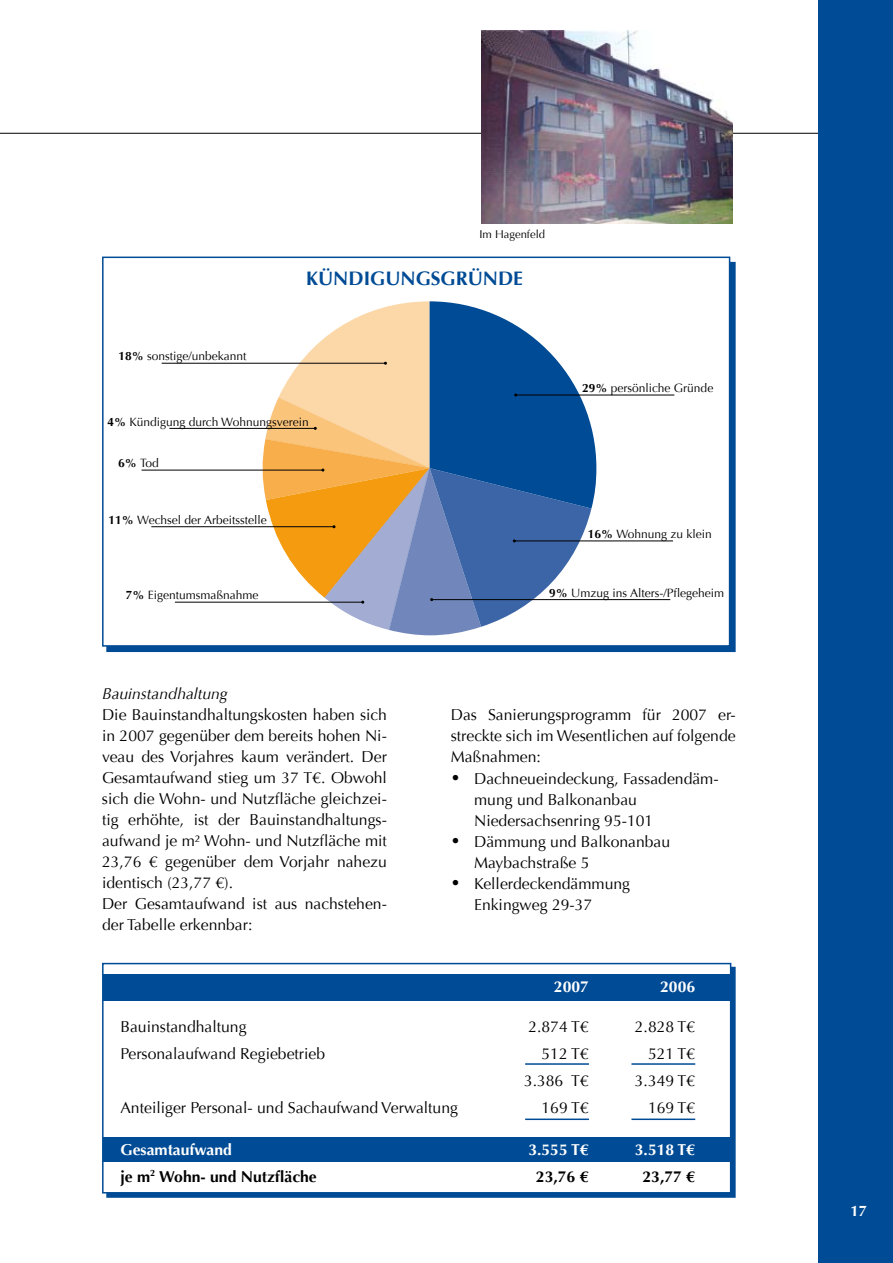
<style>
.page{position:relative;width:893px;height:1263px;background:#fff}
.page>*{position:absolute;margin:0;border:0;box-sizing:border-box;transform-origin:0 0}
.t1{font:700 19.5px "Optima";color:#004b95}
.t2{font:15.75px/21px "Optima";color:#000}
.t3{font:700 15.75px "Optima";color:#fff}
.t4{font:700 15.75px "Optima";color:#000}
.t5{font:700 15px "Optima";color:#fff}
.t6{font:12px "Optima";color:#000}
.t7{font:11.25px "Optima";color:#000}
.s1{font-weight:700}
.s2{font-style:italic}
</style>
<div class="page">
<div style="left:102px;top:257px;width:628px;height:390px;border:2px solid #004b95"></div>
<hr style="left:0;top:133px;width:880px;height:1px;background:#000">
<div style="left:819px;top:0;width:74px;height:1263px;background:#004b95"></div>
<hr style="left:162px;top:363px;width:223px;height:1px;background:#000">
<hr style="left:142px;top:470px;width:181px;height:1px;background:#000">
<hr style="left:169px;top:428px;width:146px;height:1px;background:#000">
<hr style="left:514px;top:540px;width:159px;height:1px;background:#000">
<hr style="left:516px;top:395px;width:158px;height:1px;background:#000">
<hr style="left:175px;top:602px;width:188px;height:1px;background:#000">
<hr style="left:432px;top:599px;width:238px;height:1px;background:#000">
<div style="left:106px;top:967px;width:630px;height:231px;border:3px solid #004b95"></div>
<div style="left:103px;top:963px;width:628px;height:230px;background:#fff"></div>
<div style="left:102px;top:963px;width:629px;height:230px;border:2px solid #004b95"></div>
<div style="left:103px;top:1137px;width:630px;height:24px;background:#004b95"></div>
<div style="left:104px;top:974px;width:629px;height:26px;background:#004b95"></div>
<hr style="left:151px;top:526px;width:183px;height:1px;background:#000">
<svg style="left:261px;top:301px;width:335px;height:334px"></svg>
<img style="left:482px;top:31px;width:251px;height:193px">
<hr style="left:525px;top:1063px;width:64px;height:2px;background:#004b95">
<hr style="left:631px;top:1063px;width:64px;height:2px;background:#004b95">
<hr style="left:525px;top:1118px;width:64px;height:2px;background:#004b95">
<hr style="left:631px;top:1118px;width:64px;height:2px;background:#004b95">
<p class="t7" style="left:479px;top:227px;width:67px">Im Hagenfeld</p>
<p class="t6" style="left:119px;top:349px;width:130px"><span class="s1">18%</span> sonstige/unbekannt</p>
<p class="t1" style="left:306px;top:267px;width:218px">KÜNDIGUNGSGRÜNDE</p>
<p class="t6" style="left:107px;top:415px;width:203px"><span class="s1">4%</span> Kündigung durch Wohnungsverein</p>
<p class="t6" style="left:118px;top:456px;width:42px"><span class="s1">6%</span> Tod</p>
<p class="t6" style="left:108px;top:513px;width:160px"><span class="s1">11%</span> Wechsel der Arbeitsstelle</p>
<p class="t6" style="left:582px;top:381px;width:133px"><span class="s1">29%</span> persönliche Gründe</p>
<p class="t6" style="left:588px;top:527px;width:126px"><span class="s1">16%</span> Wohnung zu klein</p>
<p class="t6" style="left:126px;top:588px;width:134px"><span class="s1">7%</span> Eigentumsmaßnahme</p>
<p class="t6" style="left:549px;top:586px;width:176px"><span class="s1">9%</span> Umzug ins Alters-/Pflegeheim</p>
<p class="t2" style="left:102px;top:683px;width:286px"><span class="s2">Bauinstandhaltung<br></span>Die Bauinstandhaltungskosten haben sich in 2007 gegenüber dem bereits hohen Ni&shy;veau des Vorjahres kaum verändert. Der Gesamtaufwand stieg um 37 T€. Obwohl sich die Wohn- und Nutzfläche gleichzei&shy;tig erhöhte, ist der Bauinstandhaltungs&shy;aufwand je m² Wohn- und Nutzfläche mit 23,76 € gegenüber dem Vorjahr nahezu identisch (23,77 €).<br>Der Gesamtaufwand ist aus nachstehen&shy;der Tabelle erkennbar:</p>
<p class="t2" style="left:451px;top:705px;width:286px">Das Sanierungsprogramm für 2007 er&shy;streckte sich im Wesentlichen auf folgende<br>Maßnahmen:<br>•</p>
<p class="t2" style="left:474px;top:768px;width:246px">Dachneueindeckung, Fassadendäm&shy;mung und Balkonanbau<br>Niedersachsenring 95-101<br>Dämmung und Balkonanbau<br>Maybachstraße 5<br>Kellerdeckendämmung<br>Enkingweg 29-37</p>
<p class="t2" style="left:451px;top:831px;width:11px">•</p>
<p class="t2" style="left:451px;top:873px;width:11px">•</p>
<p class="t3" style="left:554px;top:977px;width:37px">2007</p>
<p class="t3" style="left:660px;top:977px;width:37px">2006</p>
<p class="t2" style="left:120px;top:1016px;width:128px">Bauinstandhaltung</p>
<p class="t2" style="left:528px;top:1016px;width:62px">2.874 T€</p>
<p class="t2" style="left:635px;top:1016px;width:62px">2.828 T€</p>
<p class="t2" style="left:120px;top:1043px;width:206px">Personalaufwand Regiebetrieb</p>
<p class="t2" style="left:541px;top:1043px;width:48px">512 T€</p>
<p class="t2" style="left:648px;top:1043px;width:48px">521 T€</p>
<p class="t2" style="left:524px;top:1070px;width:66px">3.386 T€</p>
<p class="t2" style="left:635px;top:1070px;width:62px">3.349 T€</p>
<p class="t2" style="left:120px;top:1097px;width:339px">Anteiliger Personal- und Sachaufwand Verwaltung</p>
<p class="t2" style="left:541px;top:1097px;width:48px">169 T€</p>
<p class="t2" style="left:648px;top:1097px;width:48px">169 T€</p>
<p class="t3" style="left:120px;top:1140px;width:113px">Gesamtaufwand</p>
<p class="t3" style="left:528px;top:1140px;width:62px">3.555 T€</p>
<p class="t3" style="left:635px;top:1140px;width:62px">3.518 T€</p>
<p class="t4" style="left:120px;top:1167px;width:198px">je m<sup>2</sup> Wohn- und Nutzfläche</p>
<p class="t4" style="left:536px;top:1167px;width:54px">23,76 €</p>
<p class="t4" style="left:642px;top:1167px;width:54px">23,77 €</p>
<p class="t5" style="left:850px;top:1202px;width:18px">17</p>
<p class="t5" style="left:850px;top:1202px;width:10px">3</p>
</div>
